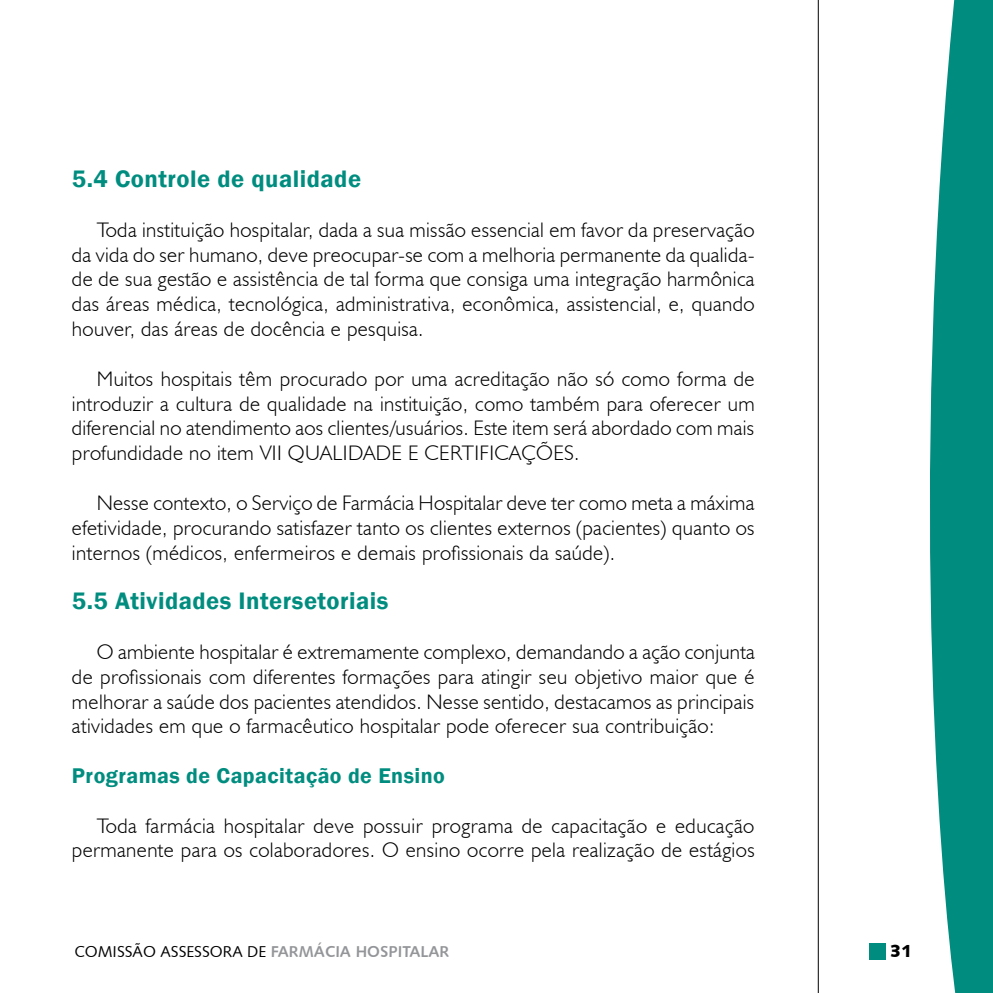
<style>
.page{position:relative;width:993px;height:993px;background:#fff}
.page>*{position:absolute;margin:0;border:0;box-sizing:border-box;transform-origin:0 0}
.t1{font:600 24.5px "Franklin Gothic";letter-spacing:.02em;color:#008d7f}
.t2{font:600 21.88px "Franklin Gothic";letter-spacing:.02em;color:#008d7f}
.t3{font:300 21px/24.8px "Humanist 521 BT";letter-spacing:.02em;color:#000;text-align:justify}
.t4{font:17.5px "Humanist 531 BT Black A";color:#000}
.t5{font:15.75px "Humanist 531 BT Roman A";color:#000}
.s1{font-family:"Humanist 531 BT Bold A";color:#939598}
</style>
<div class="page">
<svg style="left:930px;top:0;width:62px;height:992px;background:#209b8f"></svg>
<hr style="left:817px;top:0;width:1px;height:992px;background:#000">
<div style="left:869px;top:943px;width:16px;height:16px;background:#008d7f"></div>
<p class="t1" style="left:72px;top:164px;width:290px">5.4 Controle de qualidade</p>
<p class="t3" style="left:72px;top:217px;width:684px;text-indent:25px">Toda instituição hospitalar, dada a sua missão essencial em favor da preservação da vida do ser humano, deve preocupar-se com a melhoria permanente da qualida&shy;de de sua gestão e assistência de tal forma que consiga uma integração harmônica das áreas médica, tecnológica, administrativa, econômica, assistencial, e, quando houver, das áreas de docência e pesquisa.</p>
<p class="t3" style="left:72px;top:365px;width:684px;text-indent:25px">Muitos hospitais têm procurado por uma acreditação não só como forma de introduzir a cultura de qualidade na instituição, como também para oferecer um diferencial no atendimento aos clientes/usuários. Este item será abordado com mais profundidade no item VII QUALIDADE E CERTIFICAÇÕES.</p>
<p class="t3" style="left:72px;top:489px;width:684px;text-indent:25px">Nesse contexto, o Serviço de Farmácia Hospitalar deve ter como meta a máxima efetividade, procurando satisfazer tanto os clientes externos (pacientes) quanto os internos (médicos, enfermeiros e demais profissionais da saúde).</p>
<p class="t1" style="left:72px;top:585px;width:318px">5.5 Atividades Intersetoriais</p>
<p class="t3" style="left:72px;top:638px;width:684px;text-indent:25px">O ambiente hospitalar é extremamente complexo, demandando a ação conjunta de profissionais com diferentes formações para atingir seu objetivo maior que é melhorar a saúde dos pacientes atendidos. Nesse sentido, destacamos as principais atividades em que o farmacêutico hospitalar pode oferecer sua contribuição:</p>
<p class="t2" style="left:72px;top:762px;width:374px">Programas de Capacitação de Ensino</p>
<p class="t3" style="left:72px;top:812px;width:684px;text-align:right">Toda farmácia hospitalar deve possuir programa de capacitação e educação permanente para os colaboradores. O ensino ocorre pela realização de estágios</p>
<p class="t5" style="left:74px;top:940px;width:376px">COMISSÃO ASSESSORA DE <span class="s1">FARMÁCIA HOSPITALAR</span></p>
<p class="t4" style="left:889px;top:939px;width:23px">31</p>
</div>
